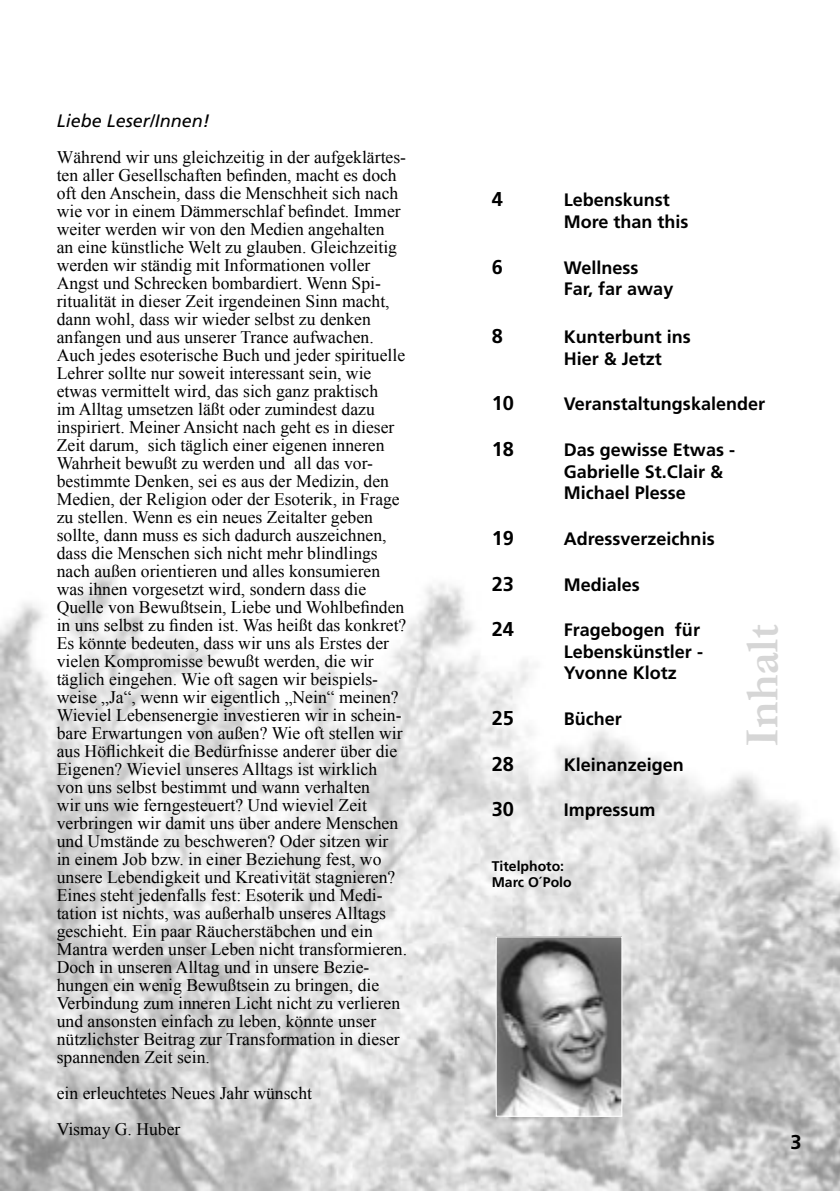
<style>
.page{position:relative;width:840px;height:1191px;background:#fff}
.page>*{position:absolute;margin:0;border:0;box-sizing:border-box;transform-origin:0 0}
.t1{font:700 48px "Garamond";color:#d6d6d6}
.t2{font:700 20px "Frutiger";color:#000}
.t3{font:700 18px/21.6px "Frutiger";color:#000}
.Textk鰎per{font:italic 18px "Frutiger";color:#000}
.Textk鰎per-2{font:17.6px/18px "Times New Roman";color:#000}
.躡erschrift_1{font:17.6px "Times New Roman";color:#000}
.t4{font:700 14px "Frutiger";color:#000}
</style>
<div class="page">
<img style="left:0;top:569px;width:839px;height:622px">
<img style="left:497px;top:938px;width:123px;height:176px">
<div style="left:495px;top:936px;width:127px;height:180px;border:1px solid #fff"></div>
<p class="Textk鰎per" style="left:57px;top:110px;width:155px">Liebe Leser/Innen!</p>
<p class="Textk鰎per-2" style="left:57px;top:148px;width:351px">Während wir uns gleichzeitig in der aufgeklärtes&shy;ten aller Gesellschaften befinden, macht es doch oft den Anschein, dass die Menschheit sich nach wie vor in einem Dämmerschlaf befindet. Immer weiter werden wir von den Medien angehalten<br>an eine künstliche Welt zu glauben. Gleichzeitig werden wir ständig mit Informationen voller Angst und Schrecken bombardiert. Wenn Spi&shy;ritualität in dieser Zeit irgendeinen Sinn macht, dann wohl, dass wir wieder selbst zu denken anfangen und aus unserer Trance aufwachen.<br>Auch jedes esoterische Buch und jeder spirituelle Lehrer sollte nur soweit interessant sein, wie etwas vermittelt wird, das sich ganz praktisch<br>im Alltag umsetzen läßt oder zumindest dazu inspiriert. Meiner Ansicht nach geht es in dieser Zeit darum, sich täglich einer eigenen inneren Wahrheit bewußt zu werden und all das vor&shy;bestimmte Denken, sei es aus der Medizin, den Medien, der Religion oder der Esoterik, in Frage zu stellen. Wenn es ein neues Zeitalter geben sollte, dann muss es sich dadurch auszeichnen, dass die Menschen sich nicht mehr blindlings nach außen orientieren und alles konsumieren was ihnen vorgesetzt wird, sondern dass die Quelle von Bewußtsein, Liebe und Wohlbefinden in uns selbst zu finden ist. Was heißt das konkret?<br>Es könnte bedeuten, dass wir uns als Erstes der vielen Kompromisse bewußt werden, die wir täglich eingehen. Wie oft sagen wir beispiels&shy;weise „Ja“, wenn wir eigentlich „Nein“ meinen?<br>Wieviel Lebensenergie investieren wir in schein&shy;bare Erwartungen von außen? Wie oft stellen wir aus Höflichkeit die Bedürfnisse anderer über die Eigenen? Wieviel unseres Alltags ist wirklich von uns selbst bestimmt und wann verhalten<br>wir uns wie ferngesteuert? Und wieviel Zeit verbringen wir damit uns über andere Menschen und Umstände zu beschweren? Oder sitzen wir<br>in einem Job bzw. in einer Beziehung fest, wo unsere Lebendigkeit und Kreativität stagnieren?<br>Eines steht jedenfalls fest: Esoterik und Medi&shy;tation ist nichts, was außerhalb unseres Alltags geschieht. Ein paar Räucherstäbchen und ein Mantra werden unser Leben nicht transformieren.<br>Doch in unseren Alltag und in unsere Bezie&shy;hungen ein wenig Bewußtsein zu bringen, die Verbindung zum inneren Licht nicht zu verlieren und ansonsten einfach zu leben, könnte unser nützlichster Beitrag zur Transformation in dieser spannenden Zeit sein.</p>
<p class="躡erschrift_1" style="left:57px;top:1081px;width:257px">ein erleuchtetes Neues Jahr wünscht</p>
<p class="Textk鰎per-2" style="left:57px;top:1120px;width:125px">Vismay G. Huber</p>
<p class="t2" style="left:491px;top:188px;width:13px">4</p>
<p class="t3" style="left:563px;top:189px;width:126px">Lebenskunst<br>More than this</p>
<p class="t2" style="left:491px;top:255px;width:13px">6</p>
<p class="t3" style="left:563px;top:257px;width:111px">Wellness<br>Far, far away</p>
<p class="t2" style="left:491px;top:324px;width:13px">8</p>
<p class="t3" style="left:563px;top:326px;width:129px">Kunterbunt ins</p>
<p class="t3" style="left:563px;top:348px;width:100px">Hier &amp; Jetzt</p>
<p class="t2" style="left:491px;top:392px;width:24px">10</p>
<p class="t3" style="left:563px;top:393px;width:203px">Veranstaltungskalender</p>
<p class="t2" style="left:491px;top:437px;width:24px">18</p>
<p class="t3" style="left:563px;top:439px;width:173px">Das gewisse Etwas -<br>Gabrielle St.Clair &amp;<br>Michael Plesse</p>
<p class="t2" style="left:491px;top:526px;width:24px">19</p>
<p class="t3" style="left:563px;top:528px;width:152px">Adressverzeichnis</p>
<p class="t2" style="left:491px;top:572px;width:24px">23</p>
<p class="t3" style="left:563px;top:573px;width:78px">Mediales</p>
<p class="t2" style="left:491px;top:617px;width:24px">24</p>
<p class="t3" style="left:563px;top:619px;width:141px">Fragebogen für<br>Lebenskünstler -</p>
<p class="t3" style="left:563px;top:662px;width:115px">Yvonne Klotz</p>
<p class="t2" style="left:491px;top:706px;width:24px">25</p>
<p class="t3" style="left:563px;top:708px;width:59px">Bücher</p>
<p class="t2" style="left:491px;top:752px;width:24px">28</p>
<p class="t3" style="left:563px;top:753px;width:122px">Kleinanzeigen</p>
<p class="t2" style="left:491px;top:797px;width:24px">30</p>
<p class="t3" style="left:563px;top:799px;width:93px">Impressum</p>
<p class="t4" style="left:491px;top:857px;width:74px">Titelphoto:</p>
<p class="t4" style="left:491px;top:873px;width:81px">Marc O´Polo</p>
<p class="t1" style="left:729px;top:747px;width:124px;rotate:-90deg">Inhalt</p>
<p class="t2" style="left:790px;top:1130px;width:13px">3</p>
</div>
